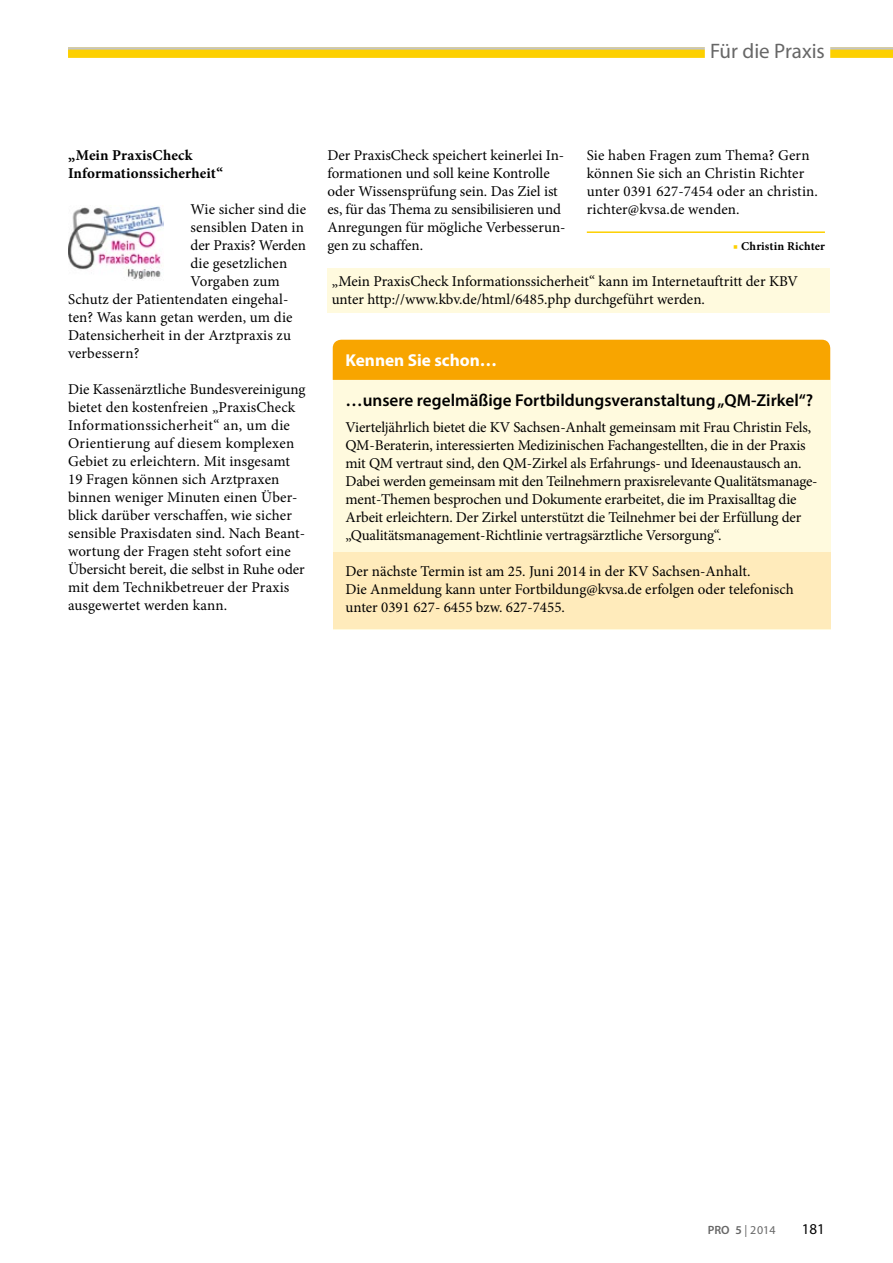
<style>
.page{position:relative;width:893px;height:1263px;background:#fff}
.page>*{position:absolute;margin:0;border:0;box-sizing:border-box;transform-origin:0 0}
.t1{font:21px "Myriad Pro";color:#676767}
.t2{font:600 17.25px "Myriad Pro";color:#000}
.t3{font:700 17.25px "Myriad Pro";color:#fff}
.t4{font:15px/18px "Minion Pro";color:#000}
.t5{font:700 15px/18px "Minion Pro";letter-spacing:.01em;color:#000}
.t6{font:15px "Myriad Pro";color:#000}
.t7{font:700 12px "Minion Pro";letter-spacing:.01em;color:#000}
.t8{font:12px "Myriad Pro";color:#676767}
.s1{font-weight:400;color:#fdd000}
.s2{font-weight:600}
</style>
<div class="page">
<div style="left:68px;top:47px;width:825px;height:11px;background:#fdd000"></div>
<hr style="left:68px;top:47px;width:825px;height:3px;background:#c4c4c5">
<div style="left:705px;top:36px;width:125px;height:30px;background:#fff"></div>
<img style="left:68px;top:206px;width:95px;height:73px">
<hr style="left:587px;top:231px;width:238px;height:2px;background:#fdd000">
<div style="left:327px;top:268px;width:503px;height:44px;background:#fffade"></div>
<svg style="left:333px;top:380px;width:497px;height:249px;background:#fff5d3"></svg>
<div style="left:333px;top:340px;width:497px;height:40px;background:#f8a500"></div>
<h1 class="t1" style="left:710px;top:38px;width:116px">Für die Praxis</h1>
<p class="t5" style="left:68px;top:146px;width:157px">„Mein PraxisCheck<br>Informationssicherheit“</p>
<p class="t4" style="left:191px;top:200px;width:117px">Wie sicher sind die</p>
<p class="t4" style="left:190px;top:218px;width:115px">sensiblen Daten in</p>
<p class="t4" style="left:190px;top:236px;width:117px">der Praxis? Werden</p>
<p class="t4" style="left:190px;top:254px;width:98px">die gesetzlichen</p>
<p class="t4" style="left:190px;top:272px;width:91px">Vorgaben zum</p>
<p class="t4" style="left:68px;top:290px;width:222px">Schutz der Patientendaten eingehal-</p>
<p class="t4" style="left:68px;top:308px;width:226px">ten? Was kann getan werden, um die</p>
<p class="t4" style="left:68px;top:326px;width:224px">Datensicherheit in der Arztpraxis zu</p>
<p class="t4" style="left:68px;top:344px;width:73px">verbessern?</p>
<p class="t4" style="left:68px;top:380px;width:239px">Die Kassenärztliche Bundesvereinigung bietet den kostenfreien „PraxisCheck Informationssicherheit“ an, um die Orientierung auf diesem komplexen Gebiet zu erleichtern. Mit insgesamt 19 Fragen können sich Arztpraxen binnen weniger Minuten einen Über&shy;blick darüber verschaffen, wie sicher sensible Praxisdaten sind. Nach Beant&shy;wortung der Fragen steht sofort eine Übersicht bereit, die selbst in Ruhe oder mit dem Technikbetreuer der Praxis ausgewertet werden kann.</p>
<p class="t4" style="left:327px;top:146px;width:240px">Der PraxisCheck speichert keinerlei In&shy;formationen und soll keine Kontrolle oder Wissensprüfung sein. Das Ziel ist es, für das Thema zu sensibilisieren und Anregungen für mögliche Verbesserun&shy;gen zu schaffen.</p>
<p class="t4" style="left:587px;top:146px;width:233px">Sie haben Fragen zum Thema? Gern können Sie sich an Christin Richter unter 0391 627-7454 oder an christin. richter@kvsa.de wenden.</p>
<p class="t7" style="left:733px;top:238px;width:93px"><span class="s1">■■</span> Christin Richter</p>
<p class="t4" style="left:332px;top:272px;width:468px">„Mein PraxisCheck Informationssicherheit“ kann im Internetauftritt der KBV unter http://www.kbv.de/html/6485.php durchgeführt werden.</p>
<p class="t3" style="left:345px;top:349px;width:153px">Kennen Sie schon…</p>
<p class="t2" style="left:345px;top:389px;width:469px">…unsere regelmäßige Fortbildungsveranstaltung „QM-Zirkel“?</p>
<p class="t4" style="left:345px;top:418px;width:472px">Vierteljährlich bietet die KV Sachsen-Anhalt gemeinsam mit Frau Christin Fels, QM-Beraterin, interessierten Medizinischen Fachangestellten, die in der Praxis mit QM vertraut sind, den QM-Zirkel als Erfahrungs- und Ideenaustausch an.<br>Dabei werden gemeinsam mit den Teilnehmern praxisrelevante Qualitätsmanage&shy;ment-Themen besprochen und Dokumente erarbeitet, die im Praxisalltag die Arbeit erleichtern. Der Zirkel unterstützt die Teilnehmer bei der Erfüllung der „Qualitätsmanagement-Richtlinie vertragsärztliche Versorgung“.</p>
<p class="t4" style="left:345px;top:562px;width:450px">Der nächste Termin ist am 25. Juni 2014 in der KV Sachsen-Anhalt.<br>Die Anmeldung kann unter Fortbildung@kvsa.de erfolgen oder telefonisch unter 0391 627- 6455 bzw. 627-7455.</p>
<p class="t8" style="left:708px;top:1222px;width:69px"><span class="s2">PRO 5</span> | 2014</p>
<p class="t6" style="left:802px;top:1220px;width:25px">181</p>
</div>
